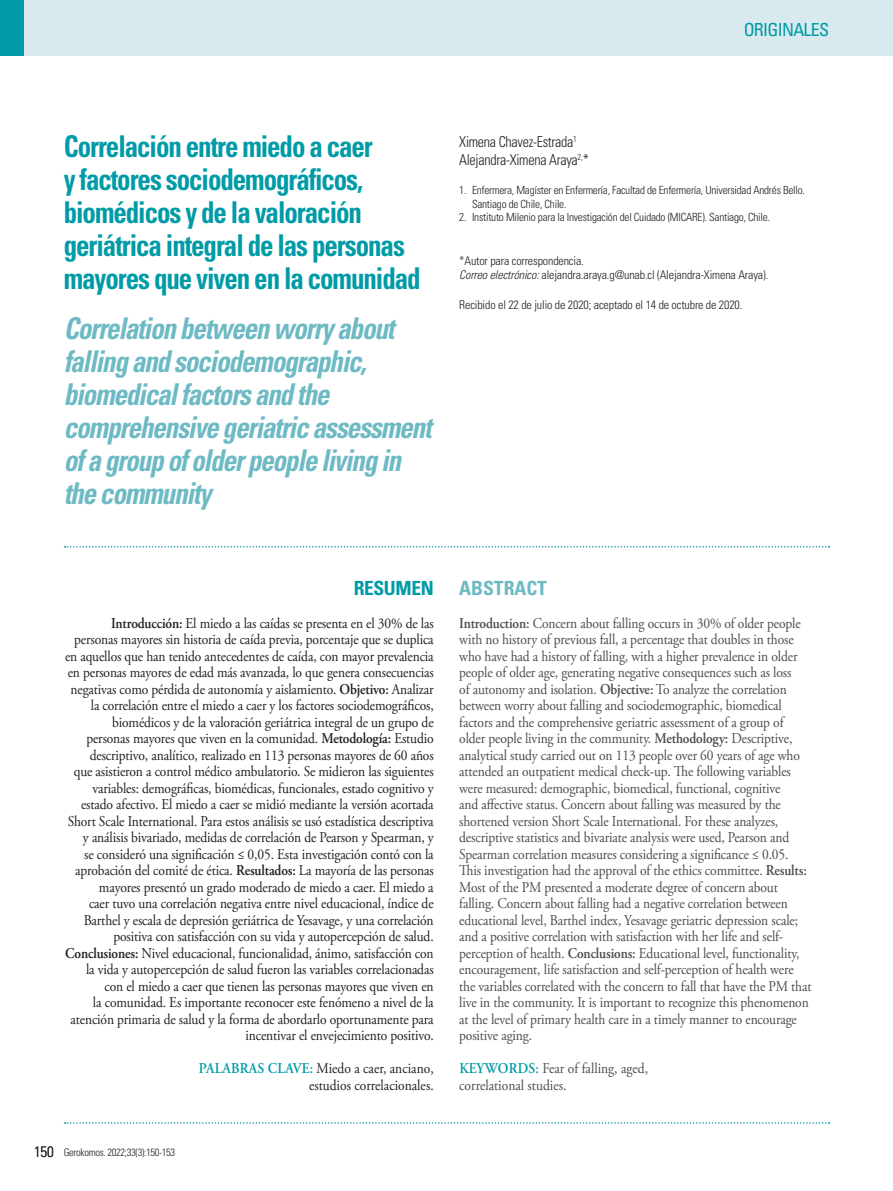
<style>
.page{position:relative;width:893px;height:1191px;background:#fff}
.page>*{position:absolute;margin:0;border:0;box-sizing:border-box;transform-origin:0 0}
.INC_-_Titulo_ING{font:italic 700 condensed 30px/33px "Univers LT Std";letter-spacing:-.04em;color:#6dbac4;scale:.9 1}
.INC_-_Titulo_ESP{font:700 condensed 30px/33px "Univers LT Std";letter-spacing:-.04em;color:#009ba7;scale:.9 1}
.GAL_-_Cat__1{font:700 condensed 19.5px "Univers LT Std";color:#6dbac4}
.GAL_-_Cat__1-2{font:700 condensed 19.5px "Univers LT Std";letter-spacing:-.02em;color:#009ba7}
.t1{font:condensed 18px "Univers LT Std";letter-spacing:-.04em;color:#009ba7}
.INC_-_Gal_intro_ESP{font:15px/16.5px "Adobe Garamond Pro";letter-spacing:-.01em;color:#231f20;text-align:right;scale:.9 1}
.INC_-_Gal_intro_ENG{font:15px/16.5px "Adobe Garamond Pro";letter-spacing:-.01em;color:#4b4c4d;scale:.9 1}
.INC_-_Autores{font:300 condensed 15px "Univers LT Std";letter-spacing:-.02em;color:#231f20;scale:.94 1}
.INC_-_Carrecs___corr{font:300 condensed 12px "Univers LT Std";letter-spacing:-.01em;color:#231f20}
.INC_-_Carrecs___corr-2{font:300 condensed 11.25px/13.5px "Univers LT Std";letter-spacing:-.02em;color:#231f20}
.t2{font:300 condensed 10.5px "Univers LT Std";letter-spacing:-.03em;color:#231f20}
.s1{font-style:italic}
.s2{font-weight:600}
.s3{font-weight:600;color:#009ba7}
.s4{font-size:15px}
</style>
<div class="page">
<div style="left:0;top:0;width:893px;height:55px;background:#d8eaed"></div>
<div style="left:0;top:0;width:24px;height:55px;background:#009ba7"></div>
<svg style="left:65px;top:546px;width:764px;height:1px"></svg>
<svg style="left:65px;top:1122px;width:764px;height:1px"></svg>
<p class="t1" style="left:744px;top:18px;width:87px">ORIGINALES</p>
<p class="INC_-_Titulo_ESP" style="left:64px;top:129px;width:398px">Correlación entre miedo a caer<br>y factores sociodemográficos, biomédicos y de la valoración geriátrica integral de las personas mayores que viven en la comunidad</p>
<p class="INC_-_Titulo_ING" style="left:64px;top:312px;width:410px">Correlation between worry about falling and sociodemographic, biomedical factors and the comprehensive geriatric assessment of a group of older people living in the community</p>
<p class="INC_-_Autores" style="left:459px;top:133px;width:127px">Ximena Chavez-Estrada<sup>1</sup></p>
<p class="INC_-_Autores" style="left:459px;top:151px;width:139px">Alejandra-Ximena Araya<sup>2,</sup>*</p>
<p class="INC_-_Carrecs___corr-2" style="left:472px;top:183px;width:335px;text-indent:-13px">1. Enfermera, Magíster en Enfermería, Facultad de Enfermería, Universidad Andrés Bello.<br>Santiago de Chile, Chile.</p>
<p class="INC_-_Carrecs___corr-2" style="left:459px;top:210px;width:312px">2. Instituto Milenio para la Investigación del Cuidado (MICARE). Santiago, Chile.</p>
<p class="INC_-_Carrecs___corr" style="left:459px;top:253px;width:126px">*Autor para correspondencia.</p>
<p class="INC_-_Carrecs___corr" style="left:459px;top:268px;width:311px"><span class="s1">Correo electrónico:</span> alejandra.araya.g@unab.cl (Alejandra-Ximena Araya).</p>
<p class="INC_-_Carrecs___corr" style="left:459px;top:298px;width:285px">Recibido el 22 de julio de 2020; aceptado el 14 de octubre de 2020.</p>
<p class="GAL_-_Cat__1-2" style="left:354px;top:575px;width:82px">RESUMEN</p>
<p class="INC_-_Gal_intro_ESP" style="left:65px;top:615px;width:411px"><span class="s2">Introducción:</span> El miedo a las caídas se presenta en el 30% de las personas mayores sin historia de caída previa, porcentaje que se duplica en aquellos que han tenido antecedentes de caída, con mayor prevalencia en personas mayores de edad más avanzada, lo que genera consecuencias negativas como pérdida de autonomía y aislamiento. <span class="s2">Objetivo:</span> Analizar la correlación entre el miedo a caer y los factores sociodemográficos, biomédicos y de la valoración geriátrica integral de un grupo de personas mayores que viven en la comunidad. <span class="s2">Metodología:</span> Estudio descriptivo, analítico, realizado en 113 personas mayores de 60 años<br>que asistieron a control médico ambulatorio. Se midieron las siguientes variables: demográficas, biomédicas, funcionales, estado cognitivo y estado afectivo. El miedo a caer se midió mediante la versión acortada Short Scale International. Para estos análisis se usó estadística descriptiva y análisis bivariado, medidas de correlación de Pearson y Spearman, y<br>se consideró una significación ≤ 0,05. Esta investigación contó con la aprobación del comité de ética. <span class="s2">Resultados:</span> La mayoría de las personas mayores presentó un grado moderado de miedo a caer. El miedo a<br>caer tuvo una correlación negativa entre nivel educacional, índice de Barthel y escala de depresión geriátrica de Yesavage, y una correlación positiva con satisfacción con su vida y autopercepción de salud.<br><span class="s2">Conclusiones:</span> Nivel educacional, funcionalidad, ánimo, satisfacción con la vida y autopercepción de salud fueron las variables correlacionadas con el miedo a caer que tienen las personas mayores que viven en<br>la comunidad. Es importante reconocer este fenómeno a nivel de la atención primaria de salud y la forma de abordarlo oportunamente para incentivar el envejecimiento positivo.</p>
<p class="INC_-_Gal_intro_ESP" style="left:199px;top:1060px;width:262px"><span class="s3">PALABRAS CLAVE:</span> Miedo a caer, anciano, estudios correlacionales.</p>
<p class="t2" style="left:34px;top:1145px;width:143px"><span class="s4">150</span> Gerokomos. 2022;33(3):150-153</p>
<p class="GAL_-_Cat__1" style="left:459px;top:575px;width:89px">ABSTRACT</p>
<p class="INC_-_Gal_intro_ENG" style="left:459px;top:615px;width:393px"><span class="s2">Introduction:</span> Concern about falling occurs in 30% of older people with no history of previous fall, a percentage that doubles in those who have had a history of falling, with a higher prevalence in older people of older age, generating negative consequences such as loss<br>of autonomy and isolation. <span class="s2">Objective:</span> To analyze the correlation between worry about falling and sociodemographic, biomedical factors and the comprehensive geriatric assessment of a group of older people living in the community. <span class="s2">Methodology:</span> Descriptive, analytical study carried out on 113 people over 60 years of age who attended an outpatient medical check-up. The following variables were measured: demographic, biomedical, functional, cognitive<br>and affective status. Concern about falling was measured by the shortened version Short Scale International. For these analyzes, descriptive statistics and bivariate analysis were used, Pearson and Spearman correlation measures considering a significance ≤ 0.05.<br>This investigation had the approval of the ethics committee. <span class="s2">Results:<br></span>Most of the PM presented a moderate degree of concern about falling. Concern about falling had a negative correlation between educational level, Barthel index, Yesavage geriatric depression scale; and a positive correlation with satisfaction with her life and self&shy;perception of health. <span class="s2">Conclusions:</span> Educational level, functionality, encouragement, life satisfaction and self-perception of health were the variables correlated with the concern to fall that have the PM that live in the community. It is important to recognize this phenomenon at the level of primary health care in a timely manner to encourage positive aging.</p>
<p class="INC_-_Gal_intro_ENG" style="left:459px;top:1060px;width:211px"><span class="s3">KEYWORDS:</span> Fear of falling, aged, correlational studies.</p>
</div>
